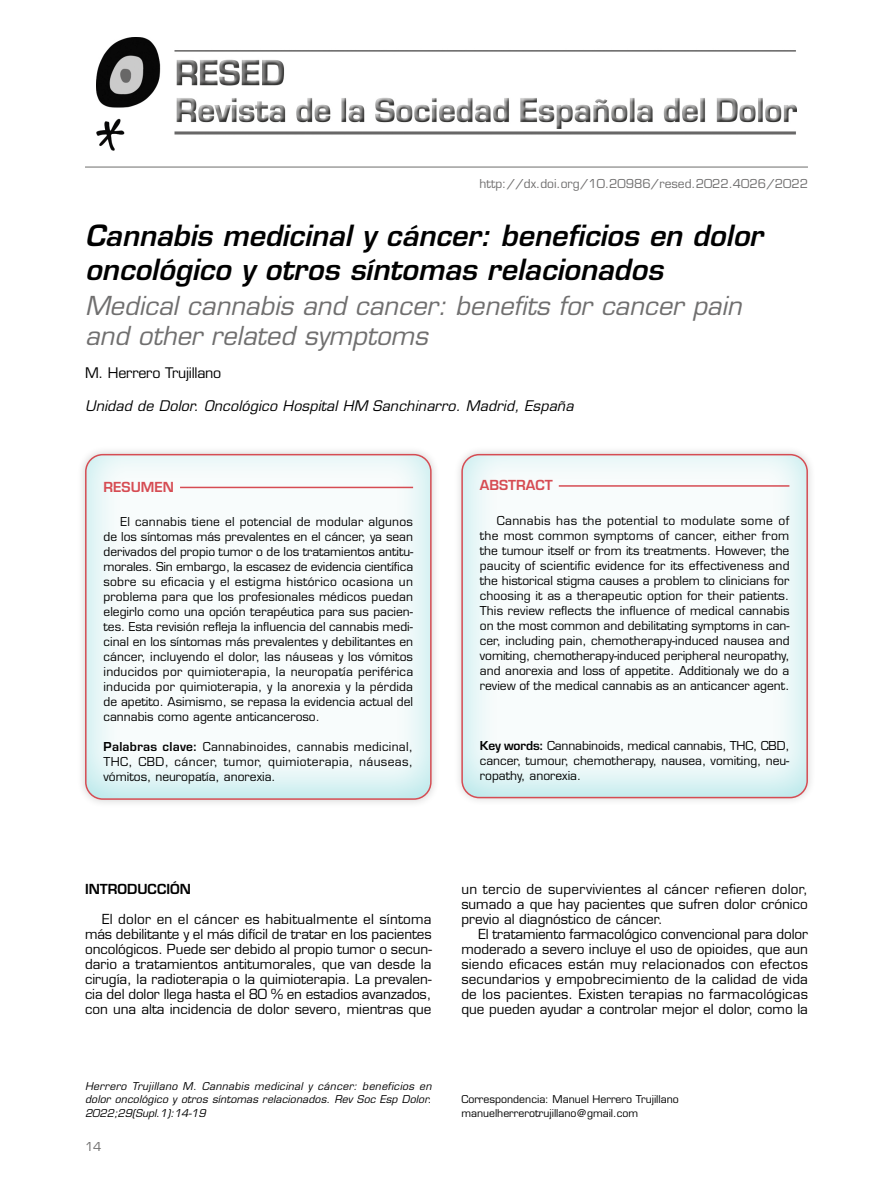
<style>
.page{position:relative;width:893px;height:1191px;background:#fff}
.page>*{position:absolute;margin:0;border:0;box-sizing:border-box;transform-origin:0 0}
.t1{font:italic 600 28.5px/34.2px "Eurostile LT Std";color:#000}
.t2{font:italic 25.5px/30.6px "Eurostile LT Std";color:#706f6f}
.t3{font:italic 14.25px "Eurostile LT Std";letter-spacing:.01em;color:#000}
.t4{font:14.25px "Eurostile LT Std";letter-spacing:-.015em;color:#000}
.t5{font:13.5px/15px "Eurostile LT Std";color:#000;text-align:justify}
.t6{font:600 13.5px "Eurostile LT Std";color:#d64c53}
.t7{font:600 13.5px "Eurostile LT Std";color:#000}
.t8{font:12px/15px "Eurostile LT Std";color:#000;text-align:justify}
.t9{font:12px "Eurostile LT Std";color:#706f6f}
.t10{font:italic 10.5px/13.5px "Eurostile LT Std";letter-spacing:.015em;color:#000;text-align:justify}
.t11{font:10.5px/13.5px "Eurostile LT Std";color:#000}
.s1{font-weight:600}
</style>
<div class="page">
<img style="left:96px;top:37px;width:701px;height:114px">
<hr style="left:85px;top:167px;width:723px;height:1px;background:#9d9d9c">
<div style="left:448px;top:444px;width:372px;height:357px;background:#00b2bb;opacity:.3"></div>
<hr style="left:559px;top:485px;width:230px;height:2px;background:#d64c53">
<div style="left:461px;top:454px;width:347px;height:344px;border:2px solid #d64c53;border-radius:17px"></div>
<div style="left:72px;top:444px;width:371px;height:357px;background:#00b2bb;opacity:.3"></div>
<hr style="left:180px;top:487px;width:233px;height:1px;background:#d64c53">
<div style="left:85px;top:454px;width:347px;height:346px;border:2px solid #d64c53;border-radius:17px"></div>
<p class="t9" style="left:480px;top:176px;width:330px">http://dx.doi.org/10.20986/resed.2022.4026/2022</p>
<h1 class="t1" style="left:85px;top:218px;width:679px">Cannabis medicinal y cáncer: beneficios en dolor oncológico y otros síntomas relacionados</h1>
<h2 class="t2" style="left:85px;top:291px;width:658px">Medical cannabis and cancer: benefits for cancer pain and other related symptoms</h2>
<p class="t4" style="left:85px;top:364px;width:138px">M. Herrero Trujillano</p>
<p class="t3" style="left:85px;top:397px;width:490px">Unidad de Dolor. Oncológico Hospital HM Sanchinarro. Madrid, España</p>
<p class="t6" style="left:104px;top:478px;width:72px">RESUMEN</p>
<p class="t8" style="left:104px;top:514px;width:311px;text-indent:17px">El cannabis tiene el potencial de modular algunos de los síntomas más prevalentes en el cáncer, ya sean derivados del propio tumor o de los tratamientos antitu&shy;morales. Sin embargo, la escasez de evidencia científica sobre su eficacia y el estigma histórico ocasiona un problema para que los profesionales médicos puedan elegirlo como una opción terapéutica para sus pacien&shy;tes. Esta revisión refleja la influencia del cannabis medi&shy;cinal en los síntomas más prevalentes y debilitantes en cáncer, incluyendo el dolor, las náuseas y los vómitos inducidos por quimioterapia, la neuropatía periférica inducida por quimioterapia, y la anorexia y la pérdida de apetito. Asimismo, se repasa la evidencia actual del cannabis como agente anticanceroso.</p>
<p class="t8" style="left:104px;top:739px;width:311px"><span class="s1">Palabras clave:</span> Cannabinoides, cannabis medicinal, THC, CBD, cáncer, tumor, quimioterapia, náuseas, vómitos, neuropatía, anorexia.</p>
<p class="t6" style="left:480px;top:477px;width:74px">ABSTRACT</p>
<p class="t8" style="left:480px;top:513px;width:311px;text-indent:17px">Cannabis has the potential to modulate some of the most common symptoms of cancer, either from the tumour itself or from its treatments. However, the paucity of scientific evidence for its effectiveness and the historical stigma causes a problem to clinicians for choosing it as a therapeutic option for their patients.<br>This review reflects the influence of medical cannabis on the most common and debilitating symptoms in can&shy;cer, including pain, chemotherapy-induced nausea and vomiting, chemotherapy-induced peripheral neuropathy, and anorexia and loss of appetite. Additionaly we do a review of the medical cannabis as an anticancer agent.</p>
<p class="t8" style="left:480px;top:738px;width:311px"><span class="s1">Key words:</span> Cannabinoids, medical cannabis, THC, CBD, cancer, tumour, chemotherapy, nausea, vomiting, neu&shy;ropathy, anorexia.</p>
<p class="t7" style="left:85px;top:881px;width:107px">INTRODUCCIÓN</p>
<p class="t5" style="left:85px;top:912px;width:348px;text-indent:17px">El dolor en el cáncer es habitualmente el síntoma más debilitante y el más difícil de tratar en los pacientes oncológicos. Puede ser debido al propio tumor o secun&shy;dario a tratamientos antitumorales, que van desde la cirugía, la radioterapia o la quimioterapia. La prevalen&shy;cia del dolor llega hasta el 80 % en estadios avanzados, con una alta incidencia de dolor severo, mientras que</p>
<p class="t10" style="left:85px;top:1079px;width:348px">Herrero Trujillano M. Cannabis medicinal y cáncer: beneficios en dolor oncológico y otros síntomas relacionados. Rev Soc Esp Dolor.<br>2022;29(Supl.1):14-19</p>
<p class="t9" style="left:85px;top:1139px;width:18px">14</p>
<p class="t5" style="left:461px;top:882px;width:348px">un tercio de supervivientes al cáncer refieren dolor, sumado a que hay pacientes que sufren dolor crónico previo al diagnóstico de cáncer.</p>
<p class="t5" style="left:461px;top:927px;width:348px;text-indent:17px">El tratamiento farmacológico convencional para dolor moderado a severo incluye el uso de opioides, que aun siendo eficaces están muy relacionados con efectos secundarios y empobrecimiento de la calidad de vida de los pacientes. Existen terapias no farmacológicas que pueden ayudar a controlar mejor el dolor, como la</p>
<p class="t11" style="left:461px;top:1092px;width:219px">Correspondencia: Manuel Herrero Trujillano manuelherrerotrujillano@gmail.com</p>
</div>
